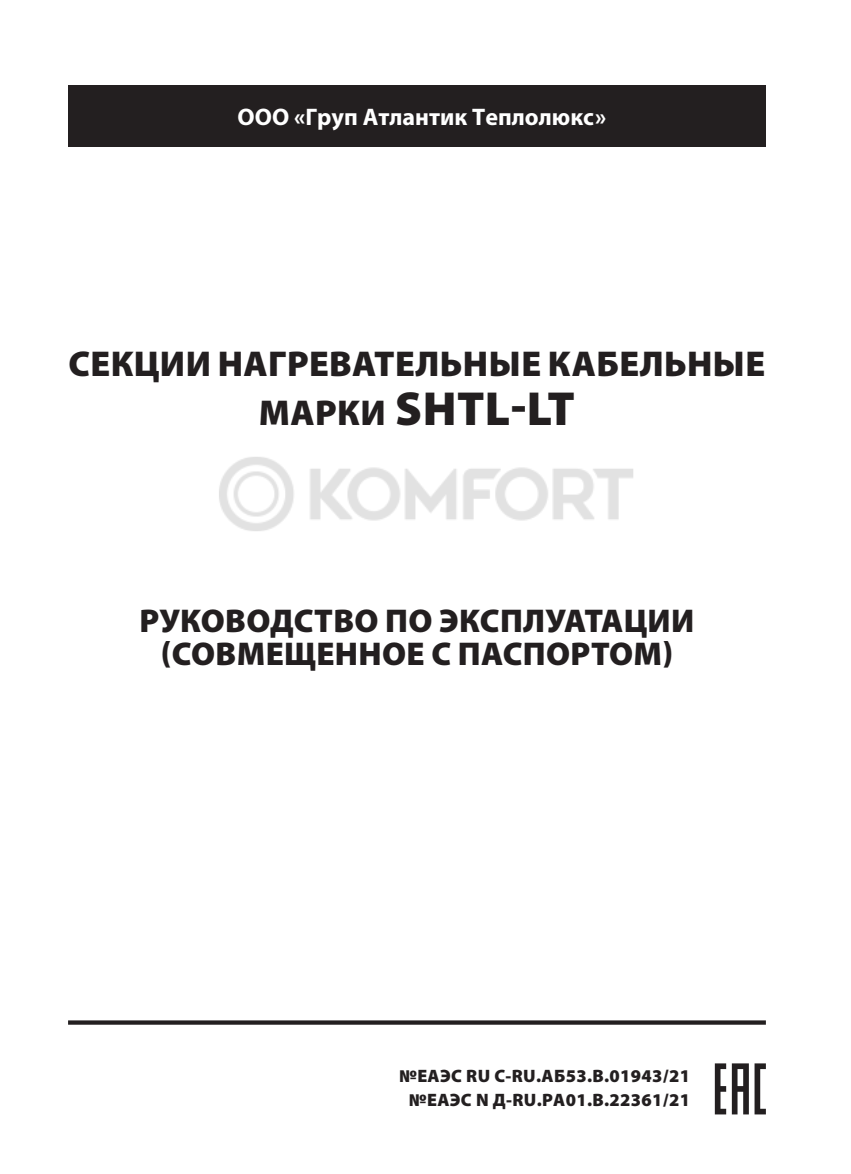
<style>
.page{position:relative;width:851px;height:1174px;background:#fff}
.page>*{position:absolute;margin:0;border:0;box-sizing:border-box;transform-origin:0 0}
.t1{font:900 48px "Myriad Pro";letter-spacing:.01em;color:#231f20}
.t2{font:900 36px "Myriad Pro";letter-spacing:.01em;color:#231f20}
.t3{font:900 33px/33px "Myriad Pro";letter-spacing:.01em;color:#231f20;text-align:center}
.t4{font:700 24px "Myriad Pro";color:#fff}
.t5{font:900 18px/24.3px "Myriad Pro";letter-spacing:.02em;color:#231f20;text-align:center}
.s1{font-size:36px}
</style>
<div class="page">
<div style="left:68px;top:85px;width:697px;height:61px;background:#231f20"></div>
<svg style="left:68px;top:1020px;width:697px;height:4px;fill:#231f20"></svg>
<svg style="left:714px;top:1063px;width:51px;height:51px"></svg>
<img style="left:219px;top:457px;width:414px;height:74px">
<h3 class="t4" style="left:237px;top:101px;width:370px">ООО «Груп Атлантик Теплолюкс»</h3>
<h2 class="t2" style="left:68px;top:343px;width:698px">CЕКЦИИ НАГРЕВАТЕЛЬНЫЕ КАБЕЛЬНЫЕ</h2>
<h1 class="t1" style="left:259px;top:382px;width:317px"><span class="s1">МАРКИ</span> SHTL-LT</h1>
<h3 class="t3" style="left:139px;top:604px;width:556px">РУКОВОДСТВО ПО ЭКСПЛУАТАЦИИ (СОВМЕЩЕННОЕ С ПАСПОРТОМ)</h3>
<p class="t5" style="left:399px;top:1063px;width:292px">№ЕАЭС RU C-RU.АБ53.В.01943/21 №ЕАЭС N Д-RU.PA01.B.22361/21</p>
</div>
